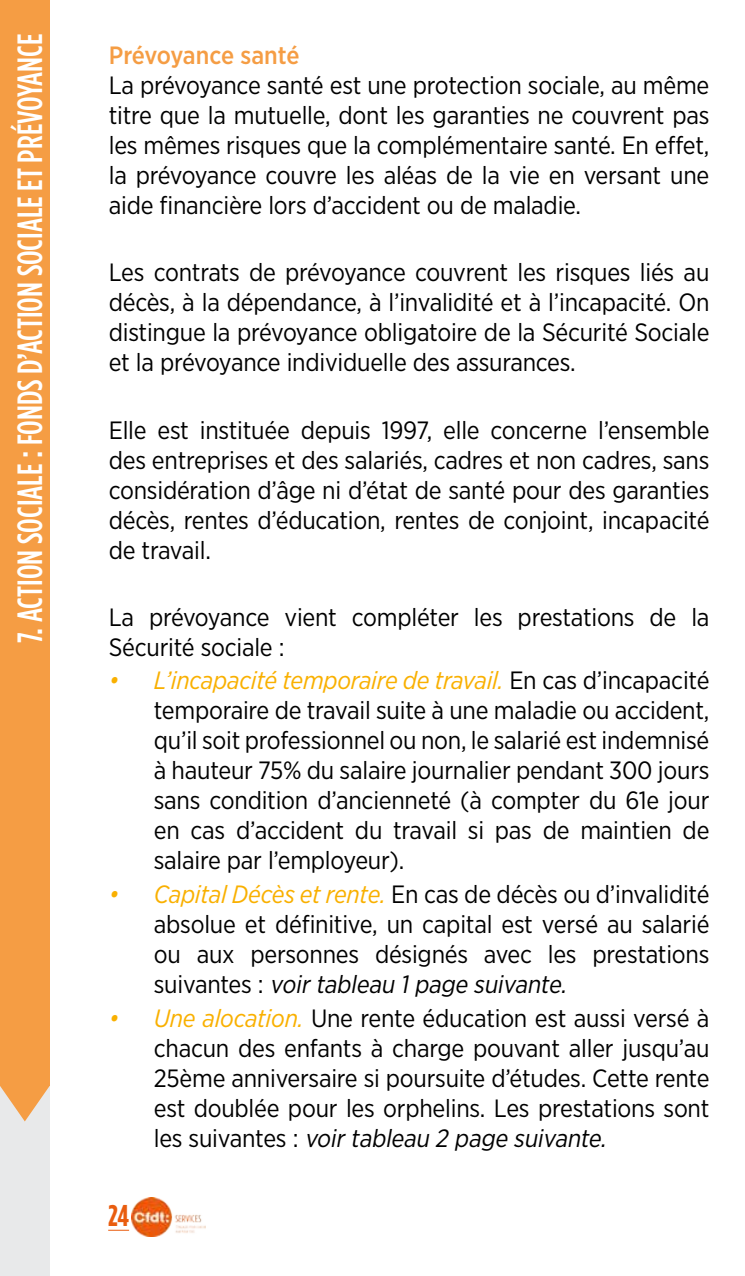
<style>
.page{position:relative;width:745px;height:1276px;background:#fff}
.page>*{position:absolute;margin:0;border:0;box-sizing:border-box;transform-origin:0 0}
.t1{font:500 35px "Gotham Condensed";color:#fff}
.t2{font:700 30px "Gotham Condensed";color:#e95d0f}
.t3{font:25px/30px "Gotham Narrow";letter-spacing:-.01em;color:#000;text-align:justify}
.t4{font:500 25px "Gotham Narrow";letter-spacing:-.015em;color:#f59d44}
.s1{font-style:italic;color:#f9b000}
.s2{font-style:italic}
</style>
<div class="page">
<svg style="left:108px;top:1229px;width:21px;height:1px"></svg>
<img style="left:132px;top:1197px;width:73px;height:39px">
<div style="left:0;top:598px;width:50px;height:678px;background:#e8e9ea"></div>
<div style="left:0;top:0;width:50px;height:1086px;background:#f59d44"></div>
<svg style="left:0;top:1086px;width:50px;height:35px"></svg>
<h1 class="t1" style="left:11px;top:643px;width:611px;rotate:-90deg">7. ACTION SOCIALE : FONDS D’ACTION SOCIALE ET PRÉVOYANCE</h1>
<p class="t4" style="left:109px;top:40px;width:192px">Prévoyance santé</p>
<p class="t3" style="left:109px;top:70px;width:602px">La prévoyance santé est une protection sociale, au même titre que la mutuelle, dont les garanties ne couvrent pas les mêmes risques que la complémentaire santé. En effet, la prévoyance couvre les aléas de la vie en versant une aide financière lors d’accident ou de maladie.</p>
<p class="t3" style="left:109px;top:257px;width:602px">Les contrats de prévoyance couvrent les risques liés au décès, à la dépendance, à l’invalidité et à l’incapacité. On distingue la prévoyance obligatoire de la Sécurité Sociale et la prévoyance individuelle des assurances.</p>
<p class="t3" style="left:109px;top:414px;width:602px">Elle est instituée depuis 1997, elle concerne l’ensemble des entreprises et des salariés, cadres et non cadres, sans considération d’âge ni d’état de santé pour des garanties décès, rentes d’éducation, rentes de conjoint, incapacité de travail.</p>
<p class="t3" style="left:109px;top:601px;width:601px">La prévoyance vient compléter les prestations de la<br>Sécurité sociale :</p>
<p class="t3" style="left:154px;top:665px;width:557px;text-indent:-45px"><span class="s1">• L’incapacité temporaire de travail.</span> En cas d’incapacité temporaire de travail suite à une maladie ou accident, qu’il soit professionnel ou non, le salarié est indemnisé à hauteur 75% du salaire journalier pendant 300 jours sans condition d’ancienneté (à compter du 61e jour en cas d’accident du travail si pas de maintien de salaire par l’employeur).</p>
<p class="t3" style="left:154px;top:878px;width:557px;text-indent:-45px"><span class="s1">• Capital Décès et rente.</span> En cas de décès ou d’invalidité absolue et définitive, un capital est versé au salarié ou aux personnes désignés avec les prestations s u i va n t e s : <span class="s2">voirtableau 1page suivante.</span></p>
<p class="t3" style="left:154px;top:1002px;width:556px;text-indent:-45px"><span class="s1">• Une alocation.</span> Une rente éducation est aussi versé à chacun des enfants à charge pouvant aller jusqu’au 25ème anniversaire si poursuite d’études. Cette rente est doublée pour les orphelins. Les prestations sont l e s s u i va n t e s : <span class="s2">voirtableau 2 page suivante.</span></p>
<p class="t2" style="left:108px;top:1198px;width:22px">24</p>
</div>
